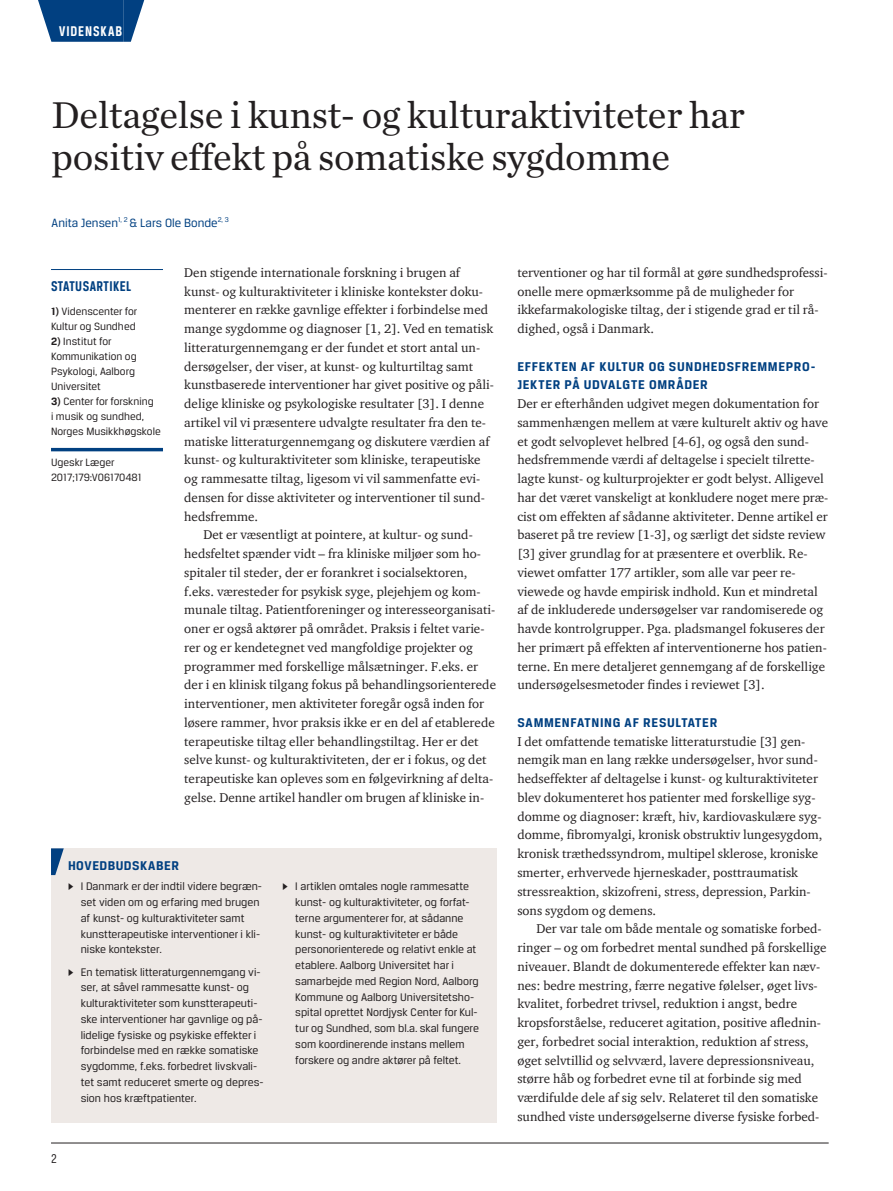
<style>
.page{position:relative;width:893px;height:1191px;background:#fff}
.page>*{position:absolute;margin:0;border:0;box-sizing:border-box;transform-origin:0 0}
.t1{font:39px/42px "Chronicle Text G1";letter-spacing:-.01em;color:#231f20}
.t2{font:700 15px "Breuer Condensed";letter-spacing:.03em;color:#014081}
.t3{font:700 15px "Breuer Condensed";letter-spacing:.065em;color:#fff}
.t4{font:700 13.5px/18.8px "Breuer Text";letter-spacing:.045em;color:#014081}
.t5{font:13.5px "Breuer Condensed";color:#231f20}
.t6{font:13.05px/18.8px "ITC Charter Com";color:#231f20}
.t7{font:12.75px "Breuer Text";color:#014081}
.t8{font:11.7px/15.8px "Breuer Text";color:#231f20}
.t9{font:11.25px/15px "Breuer Text";color:#231f20}
.s1{font-weight:700}
.s2{font-family:"Greta Text"}
</style>
<div class="page">
<hr style="left:51px;top:1142px;width:778px;height:1px;background:#231f20">
<div style="left:59px;top:0;width:64px;height:42px;background:#014081"></div>
<svg style="left:38px;top:0;width:21px;height:42px"></svg>
<svg style="left:123px;top:0;width:21px;height:42px"></svg>
<hr style="left:51px;top:269px;width:112px;height:1px;background:#014081">
<hr style="left:51px;top:448px;width:112px;height:3px;background:#014081">
<div style="left:51px;top:848px;width:445px;height:275px;background:#eee9e6"></div>
<svg style="left:51px;top:848px;width:13px;height:27px"></svg>
<p class="t3" style="left:59px;top:23px;width:65px">VIDENSKAB</p>
<h1 class="t1" style="left:52px;top:92px;width:695px">Deltagelse i kunst- og kulturaktiviteter har positiv effekt på somatiske sygdomme</h1>
<p class="t7" style="left:52px;top:215px;width:179px">Anita Jensen<sup>1,</sup> <sup>2</sup> &amp; Lars Ole Bonde<sup>2,</sup> <sup>3</sup></p>
<p class="t2" style="left:51px;top:278px;width:82px">STATUSARTIKEL</p>
<p class="t9" style="left:51px;top:304px;width:88px"><span class="s1">1)</span> Videnscenter for<br>Kultur og Sundhed</p>
<p class="t9" style="left:51px;top:334px;width:87px"><span class="s1">2)</span> Institut for<br>Kommunikation og<br>Psykologi, Aalborg<br>Universitet</p>
<p class="t9" style="left:51px;top:394px;width:111px"><span class="s1">3)</span> Center for forskning<br>i musik og sundhed,<br>Norges Musikkhøgskole</p>
<p class="t9" style="left:51px;top:455px;width:92px">Ugeskr Læger<br>2017;179:V06170481</p>
<p class="t6" style="left:184px;top:263px;width:277px">Den stigende internationale forskning i brugen af</p>
<p class="t6" style="left:184px;top:281px;width:300px">kunst- og kulturaktiviteter i kliniske kontekster doku-</p>
<p class="t6" style="left:184px;top:300px;width:305px">menterer en række gavnlige effekter i forbindelse med</p>
<p class="t6" style="left:184px;top:319px;width:310px">mange sygdomme og diagnoser [1, 2]. Ved en tematisk</p>
<p class="t6" style="left:184px;top:338px;width:297px">litteraturgennemgang er der fundet et stort antal un-</p>
<p class="t6" style="left:184px;top:356px;width:290px">dersøgelser, der viser, at kunst- og kulturtiltag samt</p>
<p class="t6" style="left:184px;top:375px;width:311px">kunstbaserede interventioner har givet positive og påli-</p>
<p class="t6" style="left:184px;top:394px;width:301px">delige kliniske og psykologiske resultater [3]. I denne</p>
<p class="t6" style="left:184px;top:413px;width:303px">artikel vil vi præsentere udvalgte resultater fra den te-</p>
<p class="t6" style="left:184px;top:431px;width:307px">matiske litteraturgennemgang og diskutere værdien af</p>
<p class="t6" style="left:184px;top:450px;width:298px">kunst- og kulturaktiviteter som kliniske, terapeutiske</p>
<p class="t6" style="left:184px;top:469px;width:298px">og rammesatte tiltag, ligesom vi vil sammenfatte evi-</p>
<p class="t6" style="left:184px;top:488px;width:302px">densen for disse aktiviteter og interventioner til sund-</p>
<p class="t6" style="left:184px;top:506px;width:76px">hedsfremme.</p>
<p class="t6" style="left:203px;top:525px;width:271px">Det er væsentligt at pointere, at kultur- og sund-</p>
<p class="t6" style="left:184px;top:544px;width:298px">hedsfeltet spænder vidt – fra kliniske miljøer som ho-</p>
<p class="t6" style="left:184px;top:563px;width:285px">spitaler til steder, der er forankret i socialsektoren,</p>
<p class="t6" style="left:184px;top:581px;width:298px">f.eks. væresteder for psykisk syge, plejehjem og kom-</p>
<p class="t6" style="left:184px;top:600px;width:313px">munale tiltag. Patientforeninger og interesseorganisati-</p>
<p class="t6" style="left:184px;top:619px;width:302px">oner er også aktører på området. Praksis i feltet varie-</p>
<p class="t6" style="left:184px;top:638px;width:290px">rer og er kendetegnet ved mangfoldige projekter og</p>
<p class="t6" style="left:184px;top:656px;width:295px">programmer med forskellige målsætninger. F.eks. er</p>
<p class="t6" style="left:184px;top:675px;width:313px">der i en klinisk tilgang fokus på behandlingsorienterede</p>
<p class="t6" style="left:184px;top:694px;width:301px">interventioner, men aktiviteter foregår også inden for</p>
<p class="t6" style="left:184px;top:713px;width:312px">løsere rammer, hvor praksis ikke er en del af etablerede</p>
<p class="t6" style="left:184px;top:731px;width:296px">terapeutiske tiltag eller behandlingstiltag. Her er det</p>
<p class="t6" style="left:184px;top:750px;width:304px">selve kunst- og kulturaktiviteten, der er i fokus, og det</p>
<p class="t6" style="left:184px;top:769px;width:310px">terapeutiske kan opleves som en følgevirkning af delta-</p>
<p class="t6" style="left:184px;top:788px;width:301px">gelse. Denne artikel handler om brugen af kliniske in-</p>
<p class="t4" style="left:68px;top:855px;width:112px">HOVEDBUDSKABER</p>
<p class="t8" style="left:81px;top:878px;width:183px;text-indent:-13px"><span class="s2">▶</span> I Danmark er der indtil videre begræn&shy;set viden om og erfaring med brugen af kunst- og kulturaktiviteter samt kunstterapeutiske interventioner i kli&shy;niske kontekster.</p>
<p class="t8" style="left:81px;top:963px;width:184px;text-indent:-13px"><span class="s2">▶</span> En tematisk litteraturgennemgang vi&shy;ser, at såvel rammesatte kunst- og kulturaktiviteter som kunstterapeuti&shy;ske interventioner har gavnlige og på&shy;lidelige fysiske og psykiske effekter i forbindelse med en række somatiske sygdomme, f.eks. forbedret livskvali&shy;tet samt reduceret smerte og depres&shy;sion hos kræftpatienter.</p>
<p class="t5" style="left:51px;top:1150px;width:7px">2</p>
<p class="t8" style="left:295px;top:878px;width:185px;text-indent:-13px"><span class="s2">▶</span> I artiklen omtales nogle rammesatte kunst- og kulturaktiviteter, og forfat&shy;terne argumenterer for, at sådanne kunst- og kulturaktiviteter er både personorienterede og relativt enkle at etablere. Aalborg Universitet har i samarbejde med Region Nord, Aalborg Kommune og Aalborg Universitetsho&shy;spital oprettet Nordjysk Center for Kul&shy;tur og Sundhed, som bl.a. skal fungere som koordinerende instans mellem forskere og andre aktører på feltet.</p>
<p class="t6" style="left:517px;top:263px;width:312px">terventioner og har til formål at gøre sundhedsprofessi&shy;onelle mere opmærksomme på de muligheder for ikkefarmakologiske tiltag, der i stigende grad er til rå&shy;dighed, også i Danmark.</p>
<p class="t4" style="left:517px;top:356px;width:300px">EFFEKTEN AF KULTUR OG SUNDHEDSFREMMEPRO-<br>JEKTER PÅ UDVALGTE OMRÅDER</p>
<p class="t6" style="left:517px;top:394px;width:313px">Der er efterhånden udgivet megen dokumentation for sammenhængen mellem at være kulturelt aktiv og have et godt selvoplevet helbred [4-6], og også den sund&shy;hedsfremmende værdi af deltagelse i specielt tilrette&shy;lagte kunst- og kulturprojekter er godt belyst. Alligevel har det været vanskeligt at konkludere noget mere præ&shy;cist om effekten af sådanne aktiviteter. Denne artikel er baseret på tre review [1-3], og særligt det sidste review [3] giver grundlag for at præsentere et overblik. Re&shy;viewet omfatter 177 artikler, som alle var peer re&shy;viewede og havde empirisk indhold. Kun et mindretal af de inkluderede undersøgelser var randomiserede og havde kontrolgrupper. Pga. pladsmangel fokuseres der her primært på effekten af interventionerne hos patien&shy;terne. En mere detaljeret gennemgang af de forskellige undersøgelsesmetoder findes i reviewet [3].</p>
<p class="t4" style="left:517px;top:713px;width:201px">SAMMENFATNING AF RESULTATER</p>
<p class="t6" style="left:517px;top:731px;width:307px">I det omfattende tematiske litteraturstudie [3] gen&shy;nemgik man en lang række undersøgelser, hvor sund&shy;hedseffekter af deltagelse i kunst- og kulturaktiviteter blev dokumenteret hos patienter med forskellige syg&shy;domme og diagnoser: kræft, hiv, kardiovaskulære syg&shy;domme, fibromyalgi, kronisk obstruktiv lungesygdom, kronisk træthedssyndrom, multipel sklerose, kroniske smerter, erhvervede hjerneskader, posttraumatisk stressreaktion, skizofreni, stress, depression, Parkin&shy;sons sygdom og demens.</p>
<p class="t6" style="left:517px;top:919px;width:311px;text-indent:19px">Der var tale om både mentale og somatiske forbed&shy;ringer – og om forbedret mental sundhed på forskellige niveauer. Blandt de dokumenterede effekter kan næv&shy;nes: bedre mestring, færre negative følelser, øget livs&shy;kvalitet, forbedret trivsel, reduktion i angst, bedre kropsforståelse, reduceret agitation, positive aflednin&shy;ger, forbedret social interaktion, reduktion af stress, øget selvtillid og selvværd, lavere depressionsniveau, større håb og forbedret evne til at forbinde sig med værdifulde dele af sig selv. Relateret til den somatiske sundhed viste undersøgelserne diverse fysiske forbed-</p>
</div>
